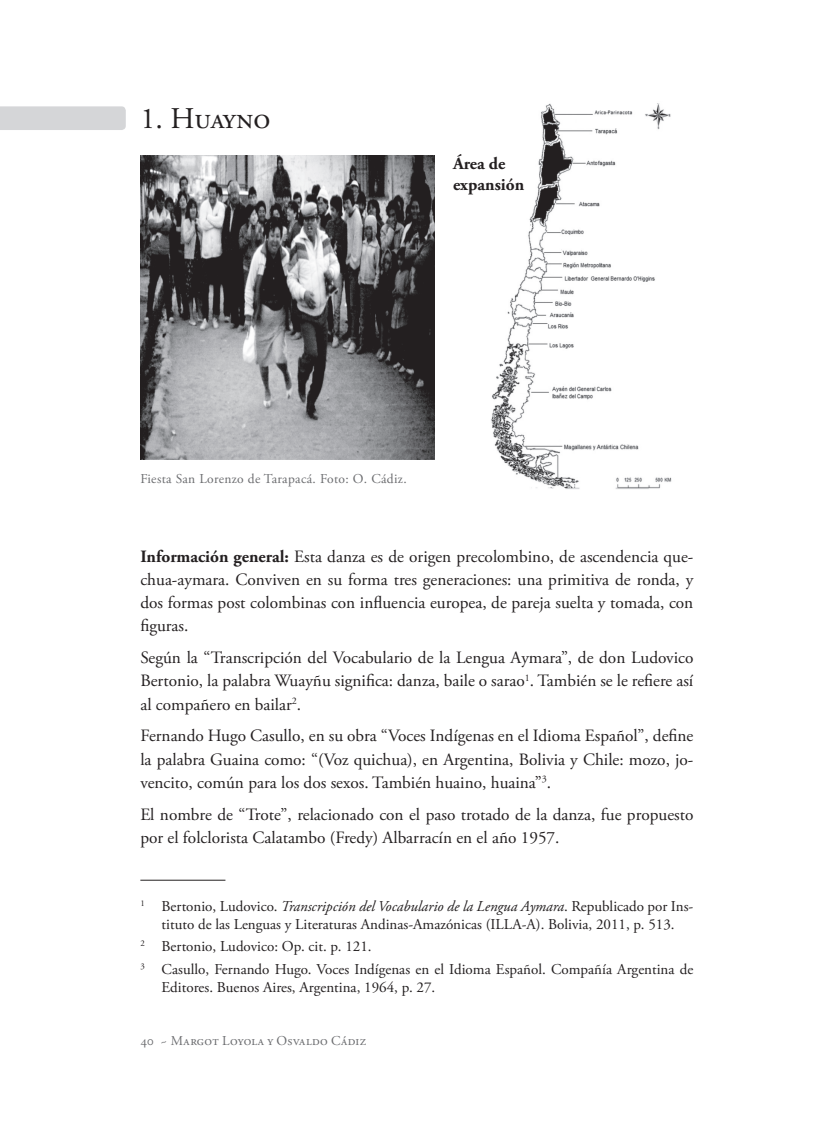
<style>
.page{position:relative;width:821px;height:1132px;background:#fff}
.page>*{position:absolute;margin:0;border:0;box-sizing:border-box;transform-origin:0 0}
.t1{font:30px "Adobe Garamond Pro";color:#231f20}
.t2{font:17.25px/23.2px "Adobe Garamond Pro";color:#231f20;text-align:justify}
.t3{font:700 17.25px/20.7px "Adobe Garamond Pro";color:#231f20}
.t4{font:15px/18px "Adobe Garamond Pro";color:#231f20;text-align:center}
.t5{font:13.5px "Adobe Garamond Pro";color:#6c6d70}
.t6{font:13.5px "Adobe Garamond Pro";letter-spacing:.025em;color:#6c6d70}
.s1{font-weight:700}
.s2{font-style:italic}
</style>
<div class="page">
<hr style="left:140px;top:879px;width:85px;height:1px;background:#231f20">
<img style="left:140px;top:155px;width:294px;height:304px">
<img style="left:491px;top:103px;width:181px;height:386px">
<div style="left:0;top:106px;width:126px;height:24px;background:#d5d6d8"></div>
<h1 class="t1" style="left:140px;top:101px;width:132px">1. Huayno</h1>
<p class="t3" style="left:453px;top:153px;width:73px">Área de expansión</p>
<p class="t5" style="left:140px;top:470px;width:268px">Fiesta San Lorenzo de Tarapacá. Foto: O. Cádiz.</p>
<p class="t2" style="left:140px;top:545px;width:554px"><span class="s1">Información general:</span> Esta danza es de origen precolombino, de ascendencia que&shy;chua-aymara. Conviven en su forma tres generaciones: una primitiva de ronda, y dos formas post colombinas con influencia europea, de pareja suelta y tomada, con figuras.</p>
<p class="t2" style="left:140px;top:646px;width:554px">Según la “Transcripción del Vocabulario de la Lengua Aymara”, de don Ludovico Bertonio, la palabra Wuayñu significa: danza, baile o sarao<sup>1</sup>. También se le refiere así al compañero en bailar<sup>2</sup>.</p>
<p class="t2" style="left:140px;top:724px;width:554px">Fernando Hugo Casullo, en su obra “Voces Indígenas en el Idioma Español”, define la palabra Guaina como: “(Voz quichua), en Argentina, Bolivia y Chile: mozo, jo&shy;vencito, común para los dos sexos. También huaino, huaina”<sup>3</sup>.</p>
<p class="t2" style="left:140px;top:803px;width:554px">El nombre de “Trote”, relacionado con el paso trotado de la danza, fue propuesto por el folclorista Calatambo (Fredy) Albarracín en el año 1957.</p>
<p class="t4" style="left:140px;top:897px;width:554px"><sup>1</sup> Bertonio, Ludovico. <span class="s2">Transcripción del Vocabulario de la Lengua Aymara</span>. Republicado por Ins&shy;tituto de las Lenguas y Literaturas Andinas-Amazónicas (ILLA-A). Bolivia, 2011, p. 513.</p>
<p class="t4" style="left:140px;top:935px;width:554px;line-height:22.2px;text-align:left"><sup>2</sup> Bertonio, Ludovico: Op. cit. p. 121.<br><sup>3</sup> Casullo, Fernando Hugo. Voces Indígenas en el Idioma Español. Compañía Argentina de</p>
<p class="t4" style="left:162px;top:977px;width:275px">Editores. Buenos Aires, Argentina, 1964, p. 27.</p>
<p class="t6" style="left:140px;top:1032px;width:227px">40 ~ Margot Loyola y Osvaldo Cádiz</p>
</div>
